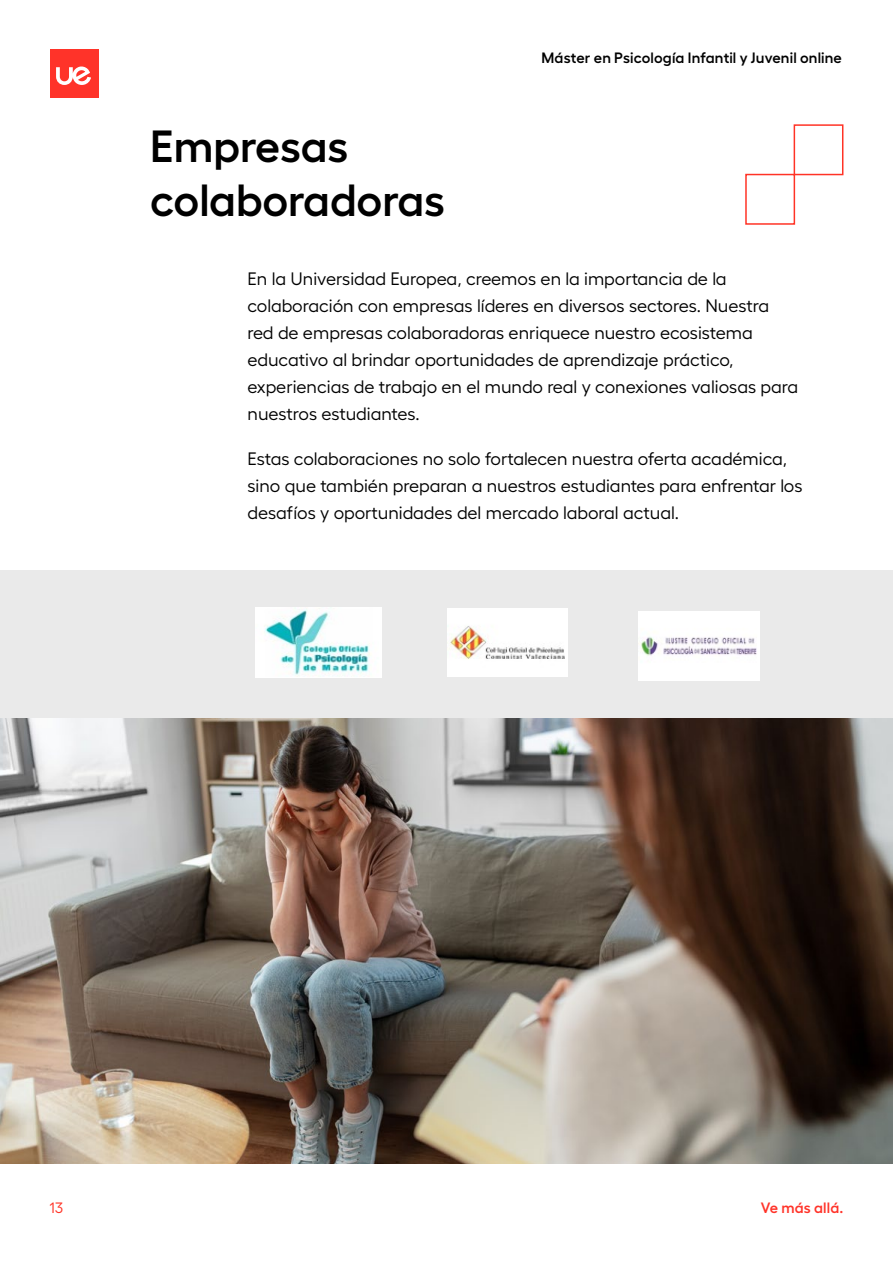
<style>
.page{position:relative;width:893px;height:1263px;background:#fff}
.page>*{position:absolute;margin:0;border:0;box-sizing:border-box;transform-origin:0 0}
.t1{font:600 45px/54px "Hellix";color:#000}
.t2{font:18px/27px "Hellix";color:#000}
.t3{font:600 15px "Hellix";letter-spacing:.01em;color:#000}
.t4{font:600 15px "Hellix";letter-spacing:.01em;color:#ff3329}
.t5{font:15px "Hellix";color:#ff3326}
</style>
<div class="page">
<div style="left:50px;top:50px;width:48px;height:48px;background:#ff3329"></div>
<svg style="left:56px;top:66px;width:35px;height:19px"></svg>
<div style="left:794px;top:124px;width:49px;height:51px;border:2px solid #ff3326"></div>
<div style="left:745px;top:174px;width:50px;height:51px;border:2px solid #ff3326"></div>
<div style="left:0;top:570px;width:893px;height:148px;background:#eaeaea"></div>
<img style="left:256px;top:607px;width:126px;height:71px">
<img style="left:448px;top:609px;width:120px;height:67px">
<img style="left:638px;top:612px;width:122px;height:69px">
<img style="left:0;top:718px;width:893px;height:446px">
<h1 class="t1" style="left:150px;top:114px;width:296px">Empresas colaboradoras</h1>
<p class="t3" style="left:541px;top:46px;width:302px">Máster en Psicología Infantil y Juvenil online</p>
<p class="t2" style="left:248px;top:263px;width:552px">En la Universidad Europea, creemos en la importancia de la colaboración con empresas líderes en diversos sectores. Nuestra red de empresas colaboradoras enriquece nuestro ecosistema educativo al brindar oportunidades de aprendizaje práctico, experiencias de trabajo en el mundo real y conexiones valiosas para nuestros estudiantes.</p>
<p class="t2" style="left:248px;top:443px;width:557px">Estas colaboraciones no solo fortalecen nuestra oferta académica, sino que también preparan a nuestros estudiantes para enfrentar los desafíos y oportunidades del mercado laboral actual.</p>
<p class="t5" style="left:50px;top:1197px;width:15px">13</p>
<p class="t4" style="left:761px;top:1196px;width:84px">Ve más allá.</p>
</div>
